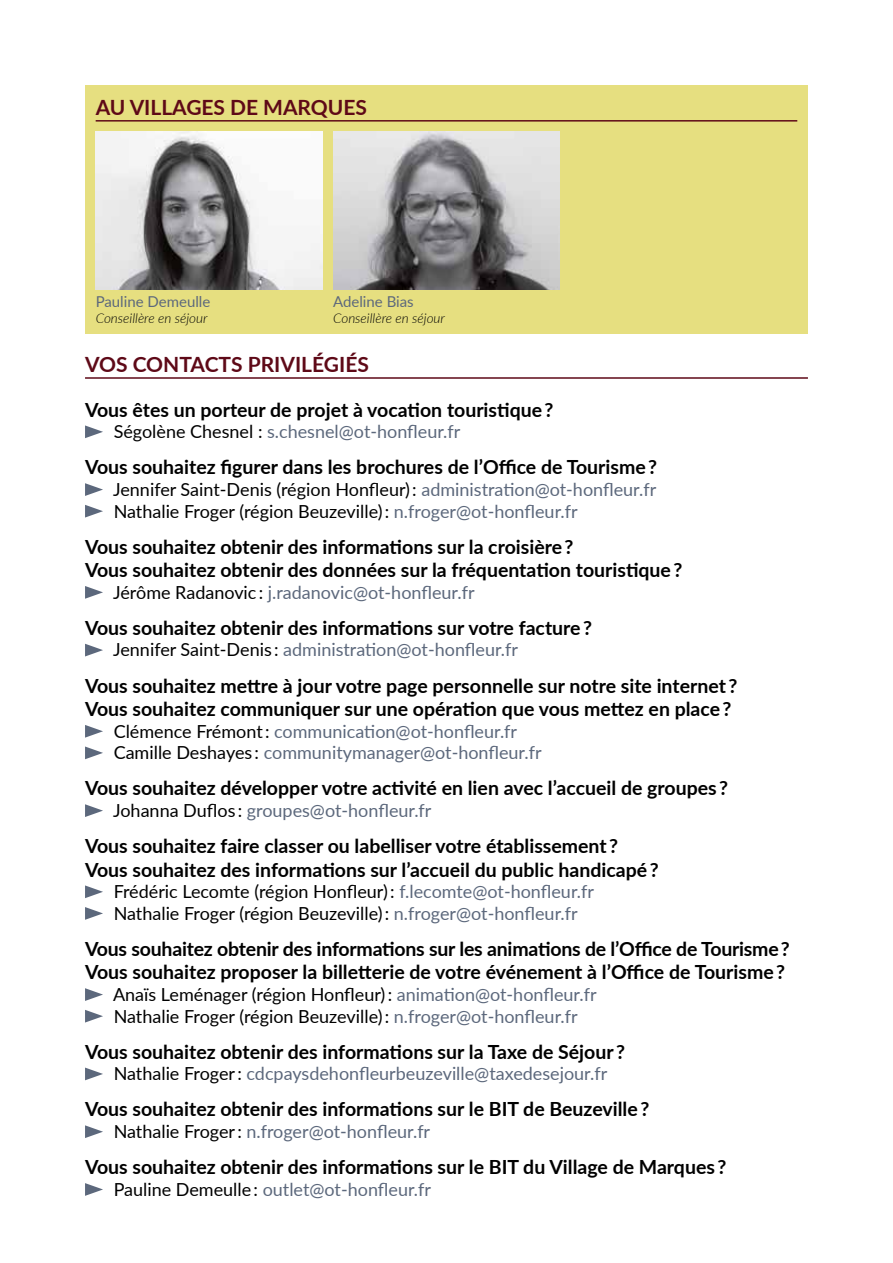
<style>
.page{position:relative;width:893px;height:1263px;background:#fff}
.page>*{position:absolute;margin:0;border:0;box-sizing:border-box;transform-origin:0 0}
.TitreRubrique{font:700 21px "Lato";color:#5e0917}
.TitreParagraphe{font:700 19.5px "Lato";color:#000}
.TexteEspace{font:18px "Lato";color:#5c687c}
.Texte{font:18px "Lato";color:#000}
.TexteEspace-2{font:18px "Lato";color:#000}
.Texte-2{font:18px "Lato";color:#5c687c}
.Nom{font:15px "Lato";color:#5c687c}
.Details{font:italic 300 13.5px "Lato";color:#000}
.s1{color:#000}
.s2{color:#5c687c}
</style>
<div class="page">
<div style="left:85px;top:85px;width:723px;height:249px;background:#e6df80"></div>
<img style="left:96px;top:132px;width:226px;height:158px">
<img style="left:333px;top:132px;width:227px;height:158px">
<hr style="left:96px;top:120px;width:701px;height:2px;background:#5e0917">
<hr style="left:85px;top:377px;width:723px;height:2px;background:#5e0917">
<svg style="left:85px;top:425px;width:18px;height:13px"></svg>
<svg style="left:85px;top:483px;width:18px;height:13px"></svg>
<svg style="left:85px;top:505px;width:18px;height:13px"></svg>
<svg style="left:85px;top:586px;width:18px;height:13px"></svg>
<svg style="left:85px;top:644px;width:18px;height:12px"></svg>
<svg style="left:85px;top:725px;width:18px;height:13px"></svg>
<svg style="left:85px;top:746px;width:18px;height:13px"></svg>
<svg style="left:85px;top:804px;width:18px;height:13px"></svg>
<svg style="left:85px;top:885px;width:18px;height:13px"></svg>
<svg style="left:85px;top:907px;width:18px;height:13px"></svg>
<svg style="left:85px;top:988px;width:18px;height:13px"></svg>
<svg style="left:85px;top:1010px;width:18px;height:12px"></svg>
<svg style="left:85px;top:1067px;width:18px;height:13px"></svg>
<svg style="left:85px;top:1125px;width:18px;height:13px"></svg>
<svg style="left:85px;top:1183px;width:18px;height:13px"></svg>
<p class="TitreRubrique" style="left:96px;top:92px;width:273px">AU VILLAGES DE MARQUES</p>
<p class="Nom" style="left:96px;top:291px;width:116px">Pauline Demeulle</p>
<p class="Details" style="left:96px;top:309px;width:113px">Conseillère en séjour</p>
<p class="Nom" style="left:333px;top:291px;width:82px">Adeline Bias</p>
<p class="Details" style="left:333px;top:309px;width:113px">Conseillère en séjour</p>
<p class="TitreRubrique" style="left:85px;top:349px;width:285px">VOS CONTACTS PRIVILÉGIÉS</p>
<p class="TitreParagraphe" style="left:85px;top:395px;width:470px">Vous êtes un porteur de projet à vocation touristique ?</p>
<p class="TexteEspace" style="left:114px;top:419px;width:348px"><span class="s1">Ségolène Chesnel :</span> s.chesnel@ot-honfleur.fr</p>
<p class="TitreParagraphe" style="left:85px;top:453px;width:574px">Vous souhaitez figurer dans les brochures de l’Office de Tourisme ?</p>
<p class="Texte" style="left:113px;top:476px;width:545px">Jennifer Saint-Denis (région Honfleur) : <span class="s2">administration@ot-honfleur.fr</span></p>
<p class="TexteEspace-2" style="left:114px;top:498px;width:465px">Nathalie Froger (région Beuzeville) : <span class="s2">n.froger@ot-honfleur.fr</span></p>
<p class="TitreParagraphe" style="left:85px;top:532px;width:490px">Vous souhaitez obtenir des informations sur la croisière ?</p>
<p class="TitreParagraphe" style="left:85px;top:556px;width:599px">Vous souhaitez obtenir des données sur la fréquentation touristique ?</p>
<p class="TexteEspace" style="left:113px;top:579px;width:363px"><span class="s1">Jérôme Radanovic :</span> j.radanovic@ot-honfleur.fr</p>
<p class="TitreParagraphe" style="left:85px;top:613px;width:508px">Vous souhaitez obtenir des informations sur votre facture ?</p>
<p class="TexteEspace" style="left:113px;top:637px;width:406px"><span class="s1">Jennifer Saint-Denis :</span> administration@ot-honfleur.fr</p>
<p class="TitreParagraphe" style="left:85px;top:671px;width:654px">Vous souhaitez mettre à jour votre page personnelle sur notre site internet ?</p>
<p class="TitreParagraphe" style="left:85px;top:695px;width:648px">Vous souhaitez communiquer sur une opération que vous mettez en place ?</p>
<p class="Texte-2" style="left:114px;top:718px;width:405px"><span class="s1">Clémence Frémont :</span> communication@ot-honfleur.fr</p>
<p class="TexteEspace" style="left:114px;top:740px;width:429px"><span class="s1">Camille Deshayes :</span> communitymanager@ot-honfleur.fr</p>
<p class="TitreParagraphe" style="left:85px;top:774px;width:645px">Vous souhaitez développer votre activité en lien avec l’accueil de groupes ?</p>
<p class="TexteEspace" style="left:113px;top:798px;width:320px"><span class="s1">Johanna Duflos :</span> groupes@ot-honfleur.fr</p>
<p class="TitreParagraphe" style="left:85px;top:832px;width:535px">Vous souhaitez faire classer ou labelliser votre établissement ?</p>
<p class="TitreParagraphe" style="left:85px;top:855px;width:575px">Vous souhaitez des informations sur l’accueil du public handicapé ?</p>
<p class="Texte" style="left:114px;top:879px;width:482px">Frédéric Lecomte (région Honfleur) : <span class="s2">f.lecomte@ot-honfleur.fr</span></p>
<p class="TexteEspace-2" style="left:114px;top:900px;width:465px">Nathalie Froger (région Beuzeville) : <span class="s2">n.froger@ot-honfleur.fr</span></p>
<p class="TitreParagraphe" style="left:85px;top:934px;width:706px">Vous souhaitez obtenir des informations sur les animations de l’Office de Tourisme ?</p>
<p class="TitreParagraphe" style="left:85px;top:958px;width:702px">Vous souhaitez proposer la billetterie de votre événement à l’Office de Tourisme ?</p>
<p class="Texte" style="left:113px;top:981px;width:485px">Anaïs Leménager (région Honfleur) : <span class="s2">animation@ot-honfleur.fr</span></p>
<p class="TexteEspace-2" style="left:114px;top:1003px;width:465px">Nathalie Froger (région Beuzeville) : <span class="s2">n.froger@ot-honfleur.fr</span></p>
<p class="TitreParagraphe" style="left:85px;top:1037px;width:542px">Vous souhaitez obtenir des informations sur la Taxe de Séjour ?</p>
<p class="TexteEspace" style="left:114px;top:1061px;width:495px"><span class="s1">Nathalie Froger :</span> cdcpaysdehonfleurbeuzeville@taxedesejour.fr</p>
<p class="TitreParagraphe" style="left:85px;top:1095px;width:566px">Vous souhaitez obtenir des informations sur le BIT de Beuzeville ?</p>
<p class="TexteEspace" style="left:114px;top:1119px;width:318px"><span class="s1">Nathalie Froger :</span> n.froger@ot-honfleur.fr</p>
<p class="TitreParagraphe" style="left:85px;top:1153px;width:643px">Vous souhaitez obtenir des informations sur le BIT du Village de Marques ?</p>
<p class="TexteEspace" style="left:114px;top:1176px;width:319px"><span class="s1">Pauline Demeulle :</span> outlet@ot-honfleur.fr</p>
</div>
